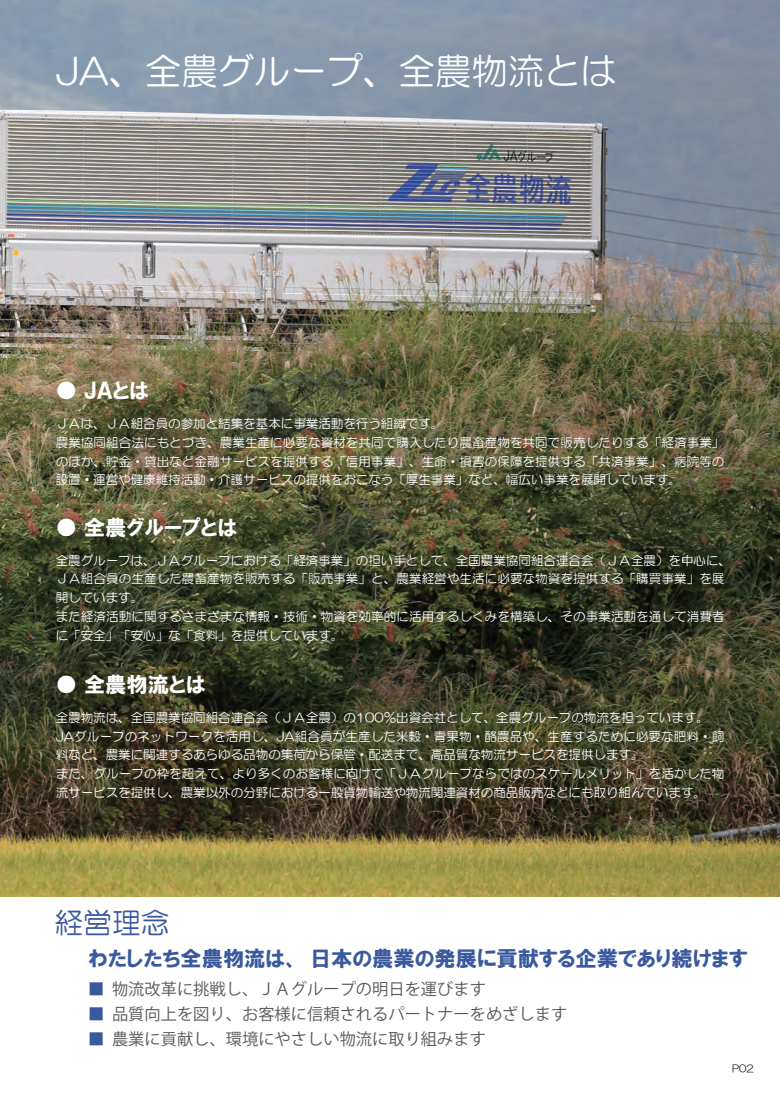
<style>
.page{position:relative;width:780px;height:1099px;background:#fff}
.page>*{position:absolute;margin:0;border:0;box-sizing:border-box;transform-origin:0 0}
.t1{font:36.25px "HG Maru Gothic MPRO";color:#fff}
.t2{font:28.75px "HG Maru Gothic MPRO";color:#3a599e}
.t3{font:21.25px "HGP Soei Kakugothic UB";color:#3a599e}
.t4{font:21.25px "HGP Soei Kakugothic UB";color:#fff}
.t5{font:16.25px "Koz Go Pr 6 N";color:#57585a}
.t6{font:12.5px/18.8px "HG Maru Gothic MPRO";letter-spacing:.01em;color:#fff}
.t7{font:10px "HG Maru Gothic MPRO";color:#231f20}
.s1{color:#3a599e}
</style>
<div class="page">
<img style="left:0;top:0;width:780px;height:897px">
<h1 class="t1" style="left:56px;top:53px;width:562px">JA、全農グループ、全農物流とは</h1>
<h3 class="t4" style="left:56px;top:379px;width:95px">● ＪＡとは</h3>
<p class="t6" style="left:56px;top:414px;width:670px">ＪＡは、ＪＡ組合員の参加と結集を基本に事業活動を行う組織です。<br>農業協同組合法にもとづき、農業生産に必要な資材を共同で購入したり農畜産物を共同で販売したりする「経済事業」のほか、貯金・貸出など金融サービスを提供する「信用事業」、生命・損害の保障を提供する「共済事業」、病院等の設置・運営や健康維持活動・介護サービスの提供をおこなう「厚生事業」など、幅広い事業を展開しています。</p>
<h3 class="t4" style="left:56px;top:516px;width:183px">● 全農グループとは</h3>
<p class="t6" style="left:56px;top:550px;width:676px">全農グループは、ＪＡグループにおける「経済事業」の担い手として、全国農業協同組合連合会（ＪＡ全農）を中心に、ＪＡ組合員の生産した農畜産物を販売する「販売事業」と、農業経営や生活に必要な物資を提供する「購買事業」を展開しています。<br>また経済活動に関するさまざまな情報・技術・物資を効率的に活用するしくみを構築し、その事業活動を通して消費者に「安全」「安心」な「食料」を提供しています。</p>
<h3 class="t4" style="left:56px;top:673px;width:151px">● 全農物流とは</h3>
<p class="t6" style="left:56px;top:708px;width:670px">全農物流は、全国農業協同組合連合会（ＪＡ全農）の100％出資会社として、全農グループの物流を担っています。JAグループのネットワークを活用し、JA組合員が生産した米穀・青果物・酪農品や、生産するために必要な肥料・飼料など、農業に関連するあらゆる品物の集荷から保管・配送まで、高品質な物流サービスを提供します。<br>また、グループの枠を超えて、より多くのお客様に向けて「ＪＡグループならではのスケールメリット」を活かした物流サービスを提供し、農業以外の分野における一般貨物輸送や物流関連資材の商品販売などにも取り組んでいます。</p>
<h2 class="t2" style="left:54px;top:907px;width:116px">経営理念</h2>
<h3 class="t3" style="left:88px;top:948px;width:661px">わたしたち全農物流は、日本の農業の発展に貢献する企業であり続けます</h3>
<h3 class="t5" style="left:88px;top:980px;width:399px"><span class="s1">■</span> 物流改革に挑戦し、ＪＡグループの明日を運びます</h3>
<h3 class="t5" style="left:88px;top:1005px;width:480px"><span class="s1">■</span> 品質向上を図り、お客様に信頼されるパートナーをめざします</h3>
<h3 class="t5" style="left:88px;top:1030px;width:399px"><span class="s1">■</span> 農業に貢献し、環境にやさしい物流に取り組みます</h3>
<p class="t7" style="left:732px;top:1063px;width:23px">P02</p>
</div>
